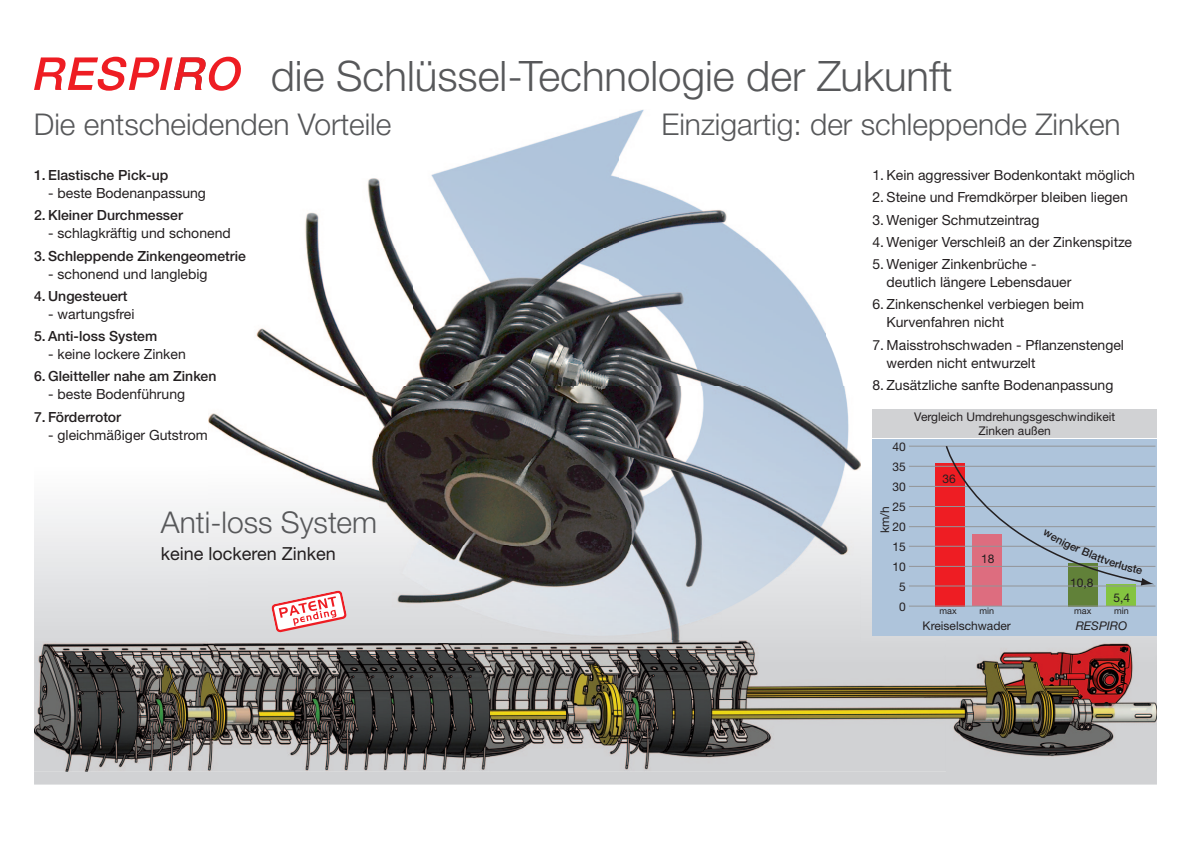
<style>
.page{position:relative;width:1191px;height:842px;background:#fff}
.page>*{position:absolute;margin:0;border:0;box-sizing:border-box;transform-origin:0 0}
.t1{font:300 42px "Helvetica Neue LTW1 G";color:#57585a}
.t2{font:300 30px "Helvetica Neue LTW1 G";color:#57585a}
.t3{font:18px "Helvetica Neue LTW1 G";color:#231f20}
.t4{font:14px/18px "Helvetica Neue LTW1 G";color:#231f20}
.t5{font:500 14px "Helvetica Neue LTW1 G";color:#231f20}
.t6{font:12px/20px "Helvetica Neue LTW1 G";color:#231f20;text-align:center}
.t7{font:italic 12px "Helvetica Neue LTW1 G";color:#231f20}
.t8{font:9px "Helvetica Neue LTW1 G";color:#231f20}
</style>
<div class="page">
<svg style="left:34px;top:439px;width:1123px;height:345px"></svg>
<img style="left:34px;top:641px;width:1123px;height:131px">
<svg style="left:34px;top:57px;width:207px;height:34px"></svg>
<img style="left:208px;top:110px;width:652px;height:533px">
<div style="left:872px;top:440px;width:285px;height:196px;background:#aec4db"></div>
<div style="left:935px;top:463px;width:29px;height:143px;background:#ee1d23"></div>
<div style="left:972px;top:535px;width:30px;height:71px;background:#dd6d7f"></div>
<div style="left:1068px;top:563px;width:29px;height:43px;background:#618139"></div>
<div style="left:1106px;top:585px;width:29px;height:21px;background:#84c440"></div>
<hr style="left:909px;top:446px;width:246px;height:1px;background:#939598">
<hr style="left:909px;top:466px;width:246px;height:1px;background:#939598">
<hr style="left:909px;top:486px;width:246px;height:1px;background:#939598">
<hr style="left:909px;top:506px;width:246px;height:1px;background:#939598">
<hr style="left:909px;top:526px;width:246px;height:1px;background:#939598">
<hr style="left:909px;top:546px;width:246px;height:1px;background:#939598">
<hr style="left:909px;top:566px;width:246px;height:1px;background:#939598">
<hr style="left:909px;top:586px;width:246px;height:1px;background:#939598">
<hr style="left:909px;top:606px;width:246px;height:1px;background:#939598">
<svg style="left:271px;top:590px;width:76px;height:43px"></svg>
<div style="left:872px;top:409px;width:285px;height:29px;background:#d1d2d4"></div>
<svg style="left:945px;top:445px;width:209px;height:140px"></svg>
<h1 class="t1" style="left:271px;top:50px;width:683px">die Schlüssel-Technologie der Zukunft</h1>
<h2 class="t2" style="left:34px;top:106px;width:359px">Die entscheidenden Vorteile</h2>
<p class="t5" style="left:34px;top:167px;width:136px">1. Elastische Pick-up</p>
<p class="t4" style="left:48px;top:184px;width:159px">- beste Bodenanpassung</p>
<p class="t5" style="left:34px;top:207px;width:150px">2. Kleiner Durchmesser</p>
<p class="t4" style="left:48px;top:224px;width:184px">- schlagkräftig und schonend</p>
<p class="t5" style="left:34px;top:247px;width:213px">3. Schleppende Zinkengeometrie</p>
<p class="t4" style="left:48px;top:265px;width:161px">- schonend und langlebig</p>
<p class="t5" style="left:34px;top:287px;width:95px">4. Ungesteuert</p>
<p class="t4" style="left:48px;top:305px;width:88px">- wartungsfrei</p>
<p class="t5" style="left:34px;top:328px;width:125px">5. Anti-loss System</p>
<p class="t4" style="left:48px;top:345px;width:139px">- keine lockere Zinken</p>
<p class="t5" style="left:34px;top:368px;width:184px">6. Gleitteller nahe am Zinken</p>
<p class="t4" style="left:48px;top:385px;width:139px">- beste Bodenführung</p>
<p class="t5" style="left:34px;top:408px;width:89px">7. Förderrotor</p>
<p class="t4" style="left:48px;top:426px;width:161px">- gleichmäßiger Gutstrom</p>
<h2 class="t2" style="left:161px;top:504px;width:218px">Anti-loss System</h2>
<p class="t3" style="left:161px;top:543px;width:176px">keine lockeren Zinken</p>
<h2 class="t2" style="left:661px;top:106px;width:460px">Einzigartig: der schleppende Zinken</h2>
<p class="t4" style="left:872px;top:166px;width:264px">1. Kein aggressiver Bodenkontakt möglich</p>
<p class="t4" style="left:872px;top:188px;width:257px">2. Steine und Fremdkörper bleiben liegen</p>
<p class="t4" style="left:872px;top:210px;width:168px">3. Weniger Schmutzeintrag</p>
<p class="t4" style="left:872px;top:233px;width:261px">4. Weniger Verschleiß an der Zinkenspitze</p>
<p class="t4" style="left:886px;top:255px;width:186px;text-indent:-14px">5. Weniger Zinkenbrüche - deutlich längere Lebensdauer</p>
<p class="t4" style="left:886px;top:295px;width:199px;text-indent:-14px">6. Zinkenschenkel verbiegen beim<br>Kurvenfahren nicht</p>
<p class="t4" style="left:886px;top:335px;width:239px;text-indent:-14px">7. Maisstrohschwaden - Pflanzenstengel werden nicht entwurzelt</p>
<p class="t4" style="left:872px;top:376px;width:242px">8. Zusätzliche sanfte Bodenanpassung</p>
<p class="t6" style="left:892px;top:436px;width:15px">40<br>35<br>30<br>25<br>20<br>15<br>10<br>5<br>0</p>
<p class="t6" style="left:874px;top:533px;width:29px;rotate:-90deg">km/h</p>
<p class="t6" style="left:914px;top:409px;width:203px;line-height:14.4px">Vergleich Umdrehungsgeschwindikeit<br>Zinken außen</p>
<p class="t6" style="left:942px;top:469px;width:15px">36</p>
<p class="t6" style="left:981px;top:548px;width:15px">18</p>
<p class="t6" style="left:1070px;top:573px;width:25px">10,8</p>
<p class="t6" style="left:1113px;top:588px;width:18px">5,4</p>
<p class="t8" style="left:939px;top:605px;width:19px">max</p>
<p class="t8" style="left:979px;top:605px;width:16px">min</p>
<p class="t8" style="left:1074px;top:605px;width:19px">max</p>
<p class="t8" style="left:1114px;top:605px;width:16px">min</p>
<p class="t6" style="left:922px;top:616px;width:90px">Kreiselschwader</p>
<p class="t7" style="left:1075px;top:619px;width:53px">RESPIRO</p>
</div>
